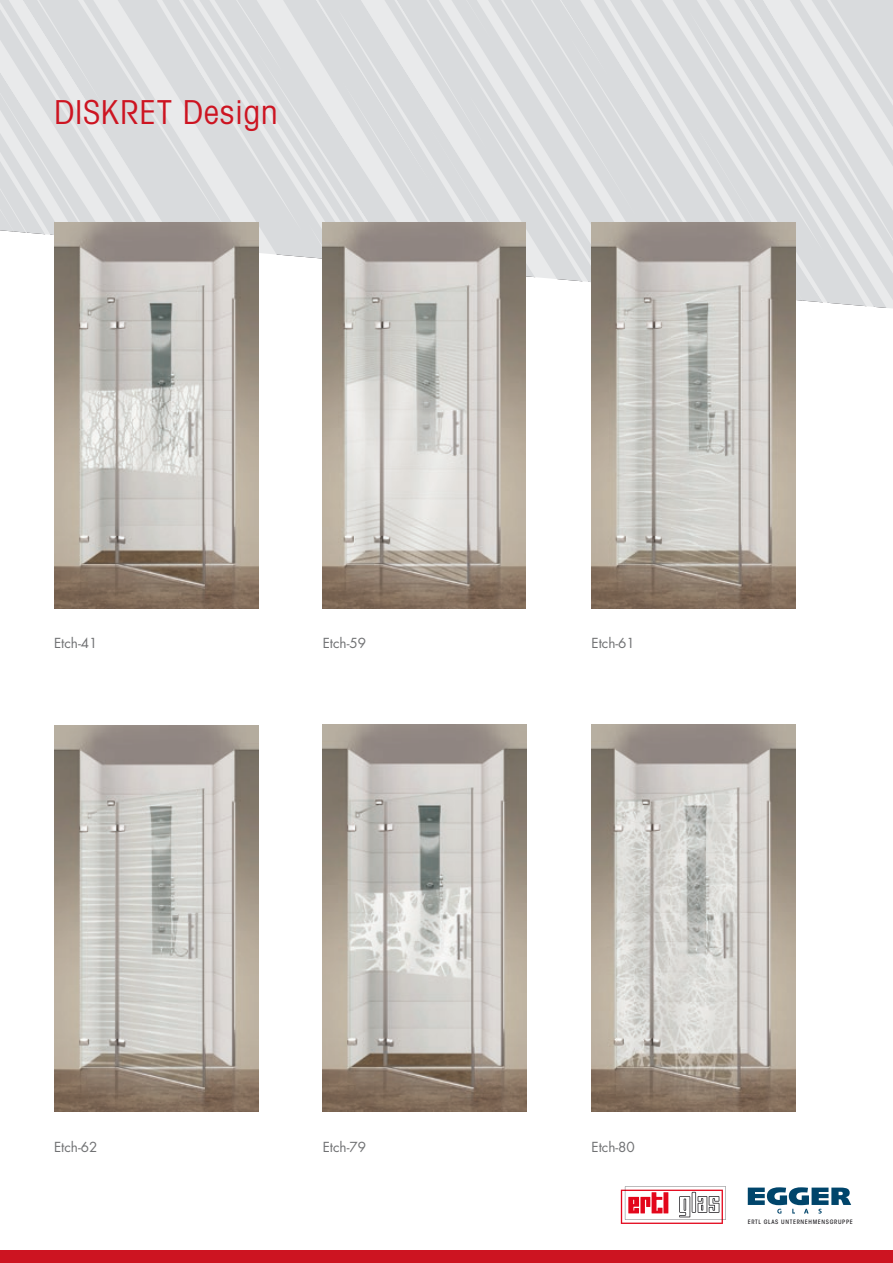
<style>
.page{position:relative;width:893px;height:1263px;background:#fff}
.page>*{position:absolute;margin:0;border:0;box-sizing:border-box;transform-origin:0 0}
.t1{font:condensed 33px "Avant Garde";letter-spacing:.03em;color:#cd1421}
.t2{font:13.5px "Futura CE";color:#707173}
.t3{font:500 condensed 6px "ITC Avant Garde Std";letter-spacing:.105em;color:#1a181c}
</style>
<div class="page">
<div style="left:0;top:1250px;width:893px;height:13px;background:#cd1421"></div>
<svg style="left:0;top:0;width:893px;height:308px;background:#dee0e2"></svg>
<img style="left:54px;top:223px;width:204px;height:385px">
<img style="left:54px;top:726px;width:204px;height:386px">
<img style="left:322px;top:725px;width:204px;height:387px">
<img style="left:591px;top:725px;width:204px;height:387px">
<img style="left:322px;top:223px;width:204px;height:385px">
<img style="left:592px;top:223px;width:203px;height:385px">
<svg style="left:621px;top:1186px;width:105px;height:38px"></svg>
<svg style="left:748px;top:1187px;width:103px;height:27px"></svg>
<h1 class="t1" style="left:54px;top:91px;width:225px">DISKRET Design</h1>
<p class="t2" style="left:54px;top:634px;width:45px">Etch-41</p>
<p class="t2" style="left:54px;top:1138px;width:45px">Etch-62</p>
<p class="t2" style="left:323px;top:634px;width:45px">Etch-59</p>
<p class="t2" style="left:323px;top:1138px;width:45px">Etch-79</p>
<p class="t2" style="left:591px;top:634px;width:45px">Etch-61</p>
<p class="t2" style="left:591px;top:1138px;width:45px">Etch-80</p>
<p class="t3" style="left:748px;top:1218px;width:107px">ERTL GLAS UNTERNEHMENSGRUPPE</p>
</div>
